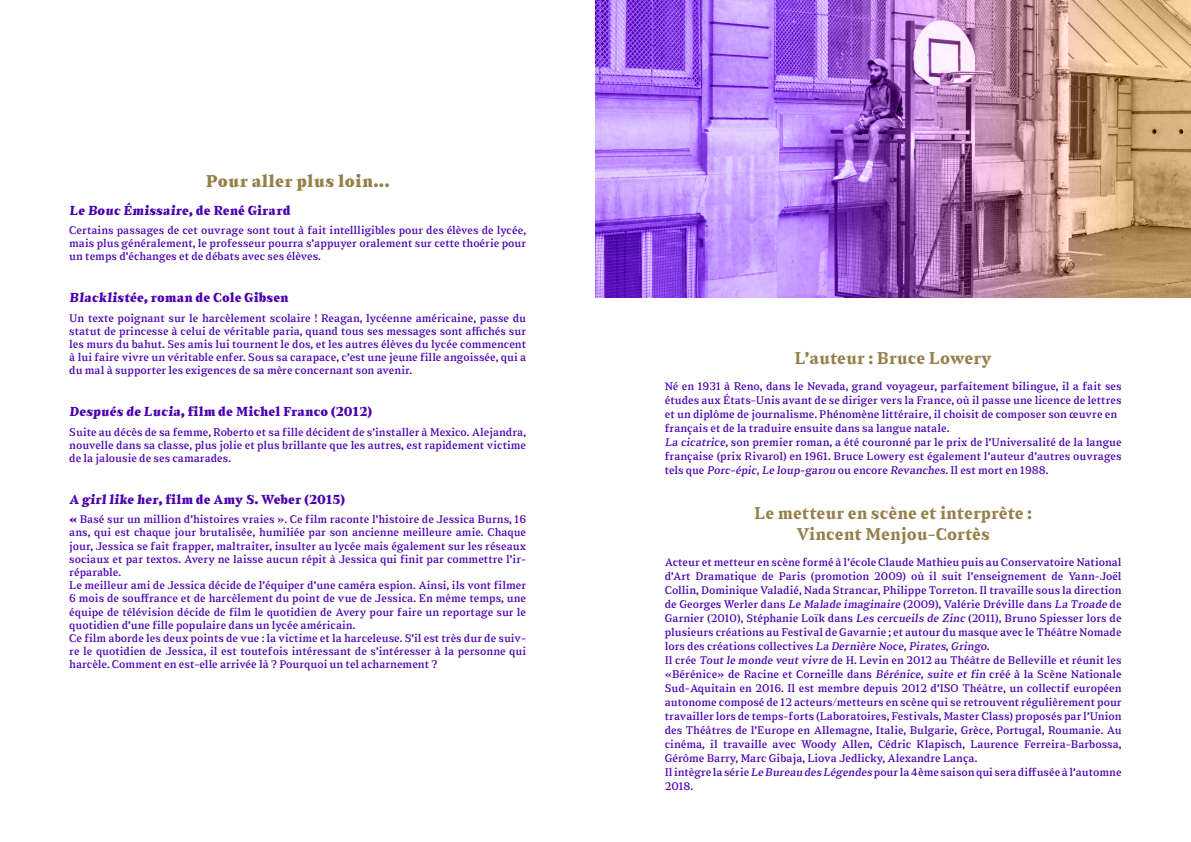
<style>
.page{position:relative;width:1191px;height:842px;background:#fff}
.page>*{position:absolute;margin:0;border:0;box-sizing:border-box;transform-origin:0 0}
.t1{font:700 17px/20.4px "Sabre";color:#96804a;text-align:center}
.t2{font:900 17px "Sabre";letter-spacing:.01em;color:#96804a}
.t3{font:900 13px "Sabre";color:#4b00b0}
.t4{font:11px/14px "Sabre";color:#4b00b0;text-align:justify}
.s1{font-weight:900}
</style>
<div class="page">
<img style="left:595px;top:0;width:596px;height:297px">
<h1 class="t2" style="left:206px;top:171px;width:185px">Pour aller plus loin...</h1>
<p class="t3" style="left:69px;top:202px;width:223px">Le Bouc Émissaire, de René Girard</p>
<p class="t4" style="left:69px;top:224px;width:458px;line-height:13.2px">Certains passages de cet ouvrage sont tout à fait intellligibles pour des élèves de lycée, mais plus généralement, le professeur pourra s’appuyer oralement sur cette thoérie pour un temps d’échanges et de débats avec ses élèves.</p>
<p class="t3" style="left:69px;top:290px;width:221px">Blacklistée, roman de Cole Gibsen</p>
<p class="t4" style="left:69px;top:311px;width:458px;line-height:13.2px">Un texte poignant sur le harcèlement scolaire ! Reagan, lycéenne américaine, passe du statut de princesse à celui de véritable paria, quand tous ses messages sont affichés sur les murs du bahut. Ses amis lui tournent le dos, et les autres élèves du lycée commencent à lui faire vivre un véritable enfer. Sous sa carapace, c’est une jeune fille angoissée, qui a du mal à supporter les exigences de sa mère concernant son avenir.</p>
<p class="t3" style="left:69px;top:404px;width:304px">Después de Lucia, film de Michel Franco (2012)</p>
<p class="t4" style="left:69px;top:425px;width:458px;line-height:13.2px">Suite au décès de sa femme, Roberto et sa fille décident de s’installer à Mexico. Alejandra, nouvelle dans sa classe, plus jolie et plus brillante que les autres, est rapidement victime de la jalousie de ses camarades.</p>
<p class="t3" style="left:69px;top:491px;width:278px">A girl like her, film de Amy S. Weber (2015)</p>
<p class="t4" style="left:69px;top:513px;width:458px;line-height:13.2px;text-align:left"><span class="s1">«</span> Basé sur un million d’histoires vraies ». Ce film raconte l’histoire de Jessica Burns, 16 ans, qui est chaque jour brutalisée, humiliée par son ancienne meilleure amie. Chaque jour, Jessica se fait frapper, maltraiter, insulter au lycée mais également sur les réseaux sociaux et par textos. Avery ne laisse aucun répit à Jessica qui finit par commettre l’ir&shy;réparable.<br>Le meilleur ami de Jessica décide de l’équiper d’une caméra espion. Ainsi, ils vont filmer 6 mois de souffrance et de harcèlement du point de vue de Jessica. En même temps, une équipe de télévision décide de film le quotidien de Avery pour faire un reportage sur le quotidien d’une fille populaire dans un lycée américain.<br>Ce film aborde les deux points de vue : la victime et la harceleuse. S’il est très dur de suiv&shy;re le quotidien de Jessica, il est toutefois intéressant de s’intéresser à la personne qui harcèle. Comment en est-elle arrivée là ? Pourquoi un tel acharnement ?</p>
<h1 class="t1" style="left:794px;top:348px;width:199px">L’auteur : Bruce Lowery</h1>
<p class="t4" style="left:665px;top:379px;width:458px;text-align:left">Né en 1931 à Reno, dans le Nevada, grand voyageur, parfaitement bilingue, il a fait ses études aux États-Unis avant de se diriger vers la France, où il passe une licence de lettres et un diplôme de journalisme. Phénomène littéraire, il choisit de composer son œuvre en français et de la traduire ensuite dans sa langue natale.<br>La cicatrice, son premier roman, a été couronné par le prix de l’Universalité de la langue française (prix Rivarol) en 1961. Bruce Lowery est également l’auteur d’autres ouvrages t el s que Porc-épic, Le loup-garou ou e nc o r e Revanches. Il e s t mo r t e n 1 9 8 8 .</p>
<h1 class="t1" style="left:754px;top:504px;width:279px">Le metteur en scène et interprète :<br>Vincent Menjou-Cortès</h1>
<p class="t4" style="left:665px;top:555px;width:458px;text-align:left">Acteur et metteur en scène formé à l’école Claude Mathieu puis au Conservatoire National d’Art Dramatique de Paris (promotion 2009) où il suit l’enseignement de Yann-Joël Collin, Dominique Valadié, Nada Strancar, Philippe Torreton. Il travaille sous la direction de Georges Werler dans Le Malade imaginaire (2009), Valérie Dréville dans La Troade de Garnier (2010), Stéphanie Loïk dans Les cercueils de Zinc (2011), Bruno Spiesser lors de plusieurs créations au Festival de Gavarnie ; et autour du masque avec le Théâtre Nomade l o r s de s c r é ati o n s c oll e c tive s La Dernière Noce, Pirates, Gringo.<br>Il crée Tout le monde veut vivre de H. Levin en 2012 au Théâtre de Belleville et réunit les «Bérénice» de Racine et Corneille dans Bérénice, suite et fin créé à la Scène Nationale Sud-Aquitain en 2016. Il est membre depuis 2012 d’ISO Théâtre, un collectif européen autonome composé de 12 acteurs/metteurs en scène qui se retrouvent régulièrement pour travailler lors de temps-forts (Laboratoires, Festivals, Master Class) proposés par l’Union des Théâtres de l’Europe en Allemagne, Italie, Bulgarie, Grèce, Portugal, Roumanie. Au cinéma, il travaille avec Woody Allen, Cédric Klapisch, Laurence Ferreira-Barbossa, Gérôme Barry, Marc Gibaja, Liova Jedlicky, Alexandre Lança.<br>Il intègre la série Le Bureau des Légendes pour la 4ème saison qui sera diffusée à l’automne 2018.</p>
</div>
